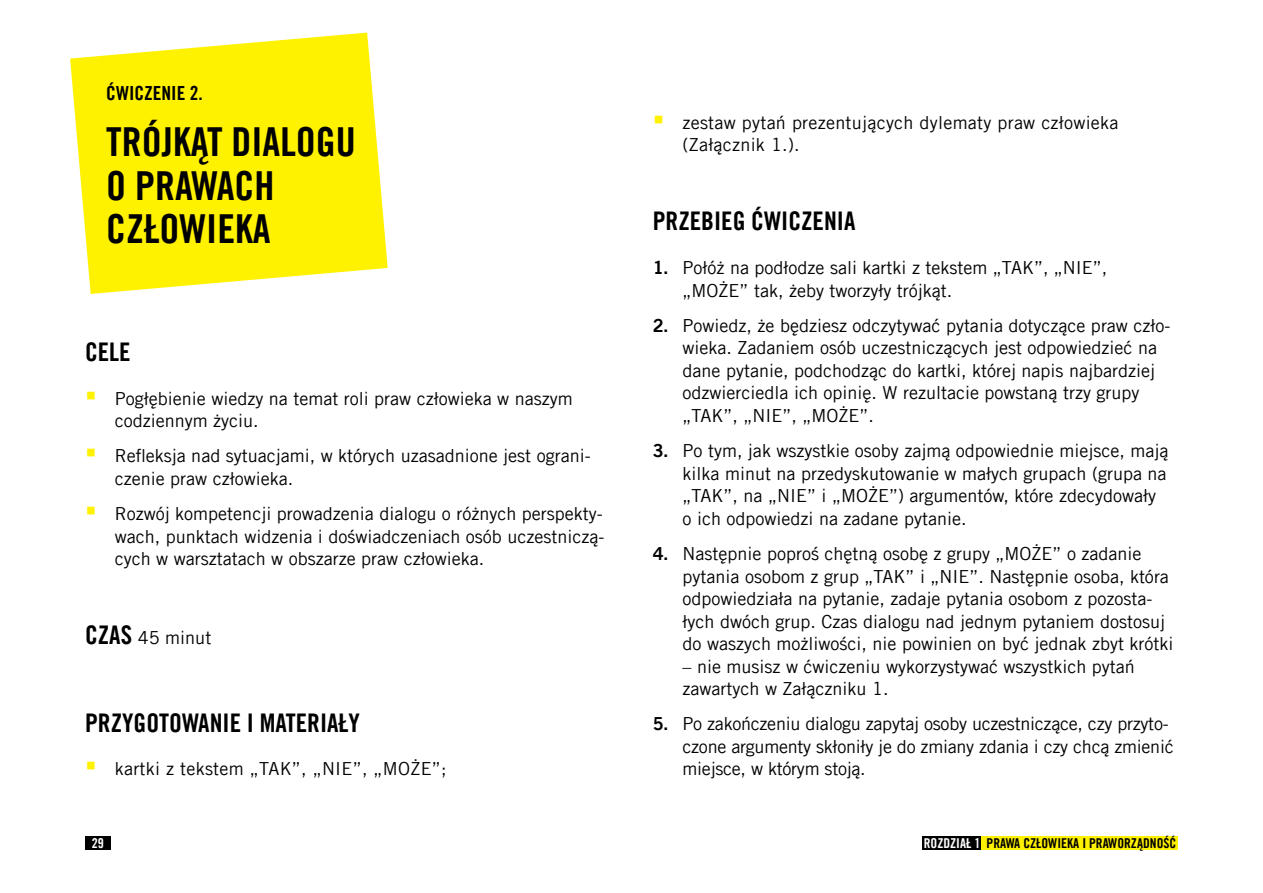
<style>
.page{position:relative;width:1263px;height:893px;background:#fff}
.page>*{position:absolute;margin:0;border:0;box-sizing:border-box;transform-origin:0 0}
.t1{font:40.05px/43.5px "Amnesty Trade Gothic Bd Cn 20";color:#000}
.t2{font:25.65px "Amnesty Trade Gothic Bd Cn 20";color:#000}
.t3{font:19.5px "Amnesty Trade Gothic Bd Cn 20";color:#000}
.t4{font:18px/22.5px "Amnesty Trade Gothic";color:#000}
.t5{font:13.65px "Amnesty Trade Gothic Bd Cn 20";color:#000}
.t6{font:13.65px "Amnesty Trade Gothic Bd Cn 20";color:#fff}
.s1{font-family:"Amnesty Trade Gothic Bd Cn 20";font-size:25.65px}
.s2{font-family:"Amnesty Trade Gothic Bd 2"}
.s3{color:#fff}
</style>
<div class="page">
<svg style="left:70px;top:33px;width:318px;height:261px;fill:#fff200"></svg>
<div style="left:85px;top:836px;width:25px;height:13px;background:#000"></div>
<div style="left:922px;top:836px;width:60px;height:13px;background:#000"></div>
<div style="left:982px;top:836px;width:196px;height:13px;background:#fff200"></div>
<p class="t3" style="left:106px;top:81px;width:98px">ĆWICZENIE 2.</p>
<h1 class="t1" style="left:106px;top:120px;width:251px">TRÓJKĄT DIALOGU<br>O PRAWACH<br>CZŁOWIEKA</h1>
<h2 class="t2" style="left:85px;top:336px;width:47px">CELE</h2>
<p class="t4" style="left:115px;top:387px;width:459px">Pogłębienie wiedzy na temat roli praw człowieka w naszym codziennym życiu.</p>
<p class="t4" style="left:115px;top:444px;width:477px">Refleksja nad sytuacjami, w których uzasadnione jest ograni&shy;czenie praw człowieka.</p>
<p class="t4" style="left:115px;top:502px;width:491px;text-align:justify">Rozwój kompetencji prowadzenia dialogu o różnych perspekty&shy;wach, punktach widzenia i doświadczeniach osób uczestniczą&shy;cych w warsztatach w obszarze praw człowieka.</p>
<p class="t4" style="left:85px;top:626px;width:128px"><span class="s1">CZAS</span> 45 minut</p>
<h2 class="t2" style="left:85px;top:707px;width:276px">PRZYGOTOWANIE I MATERIAŁY</h2>
<p class="t4" style="left:115px;top:757px;width:333px">kartki z tekstem „TAK”, „NIE”, „MOŻE”;</p>
<p class="t4" style="left:682px;top:111px;width:437px">zestaw pytań prezentujących dylematy praw człowieka (Załącznik 1.).</p>
<h2 class="t2" style="left:653px;top:206px;width:204px">PRZEBIEG ĆWICZENIA</h2>
<p class="t4" style="left:682px;top:256px;width:426px;text-indent:-30px"><span class="s2">1.</span> Połóż na podłodze sali kartki z tekstem „TAK”, „NIE”, „MOŻE” tak, żeby tworzyły trójkąt.</p>
<p class="t4" style="left:682px;top:314px;width:489px;text-indent:-30px"><span class="s2">2.</span> Powiedz, że będziesz odczytywać pytania dotyczące praw czło&shy;wieka. Zadaniem osób uczestniczących jest odpowiedzieć na dane pytanie, podchodząc do kartki, której napis najbardziej odzwierciedla ich opinię. W rezultacie powstaną trzy grupy „TAK”, „NIE”, „MOŻE”.</p>
<p class="t4" style="left:682px;top:439px;width:487px;text-indent:-30px"><span class="s2">3.</span> Po tym, jak wszystkie osoby zajmą odpowiednie miejsce, mają kilka minut na przedyskutowanie w małych grupach (grupa na „TAK”, na „NIE” i „MOŻE”) argumentów, które zdecydowały o ich odpowiedzi na zadane pytanie.</p>
<p class="t4" style="left:682px;top:542px;width:492px;text-indent:-30px"><span class="s2">4.</span> Następnie poproś chętną osobę z grupy „MOŻE” o zadanie pytania osobom z grup „TAK” i „NIE”. Następnie osoba, która odpowiedziała na pytanie, zadaje pytania osobom z pozosta&shy;łych dwóch grup. Czas dialogu nad jednym pytaniem dostosuj do waszych możliwości, nie powinien on być jednak zbyt krótki</p>
<p class="t4" style="left:682px;top:655px;width:454px">– nie musisz w ćwiczeniu wykorzystywać wszystkich pytań zawartych w Załączniku 1.</p>
<p class="t4" style="left:682px;top:712px;width:493px;text-indent:-30px"><span class="s2">5.</span> Po zakończeniu dialogu zapytaj osoby uczestniczące, czy przyto&shy;czone argumenty skłoniły je do zmiany zdania i czy chcą zmienić miejsce, w którym stoją.</p>
<p class="t6" style="left:92px;top:834px;width:14px">29</p>
<p class="t5" style="left:924px;top:834px;width:254px"><span class="s3">ROZDZIAŁ 1</span> PRAWA CZŁOWIEKA I PRAWORZĄDNOŚĆ</p>
</div>
